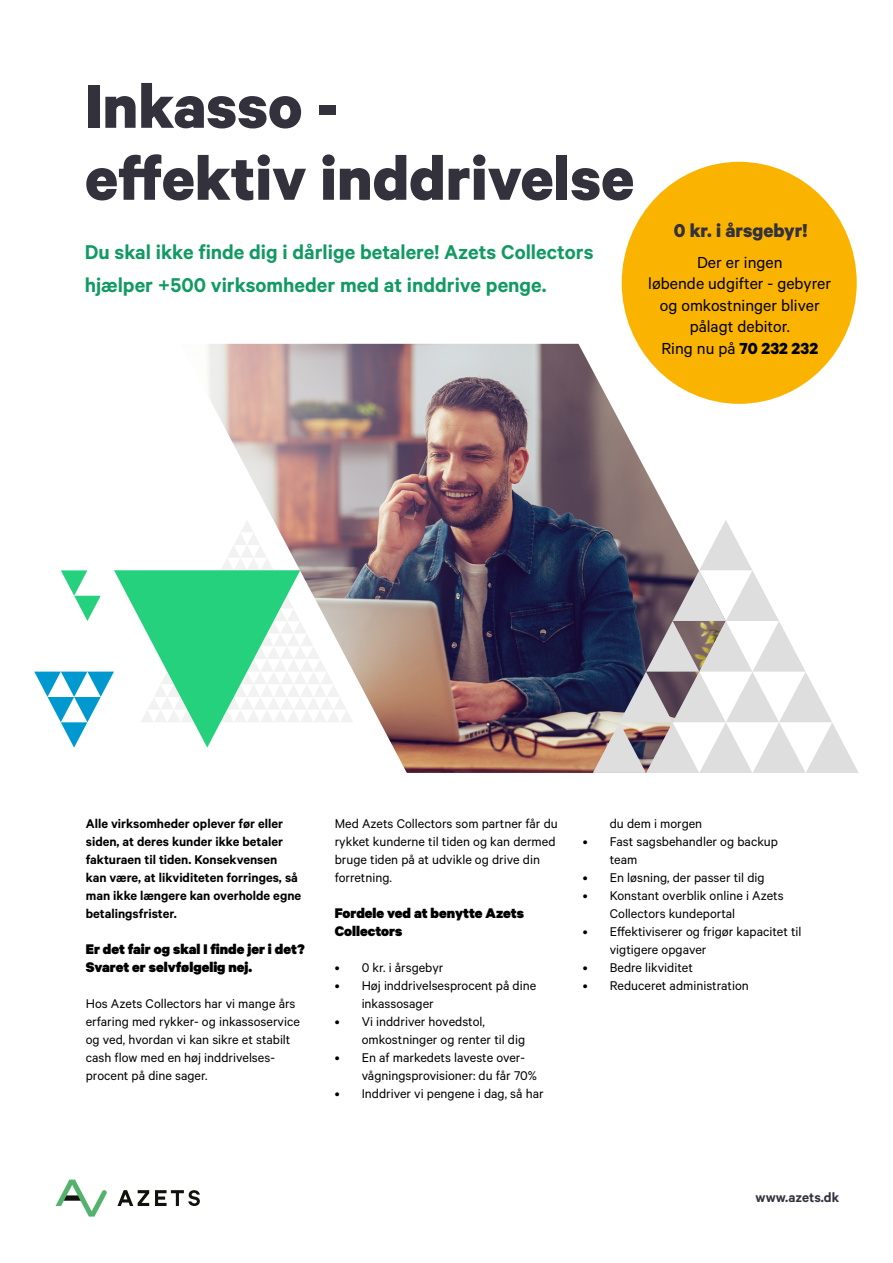
<style>
.page{position:relative;width:893px;height:1263px;background:#fff}
.page>*{position:absolute;margin:0;border:0;box-sizing:border-box;transform-origin:0 0}
.t1{font:700 69px/72px "Calibre";color:#33313c}
.t2{font:600 22.5px/33px "Calibre";color:#129a63}
.t3{font:700 21px "Calibre";color:#33313c}
.t4{font:18px/21.6px "Calibre";color:#000;text-align:center}
.t5{font:900 15.75px/18px "Calibre";color:#000}
.t6{font:600 15px "Calibre";color:#33313c}
.t7{font:14.25px/18px "Calibre";color:#000}
.t8{font:600 14.25px/18px "Calibre";color:#000}
.s1{font-weight:700}
</style>
<div class="page">
<img style="left:208px;top:344px;width:513px;height:429px">
<svg style="left:34px;top:520px;width:319px;height:228px"></svg>
<svg style="left:593px;top:520px;width:266px;height:253px"></svg>
<div style="left:622px;top:162px;width:235px;height:242px;background:#fab400;border-radius:50%"></div>
<svg style="left:56px;top:1179px;width:51px;height:37px"></svg>
<svg style="left:117px;top:1190px;width:32px;height:16px"></svg>
<svg style="left:155px;top:1190px;width:45px;height:16px"></svg>
<h1 class="t1" style="left:85px;top:68px;width:551px">Inkasso -<br>effektiv inddrivelse</h1>
<h2 class="t2" style="left:85px;top:235px;width:510px">Du skal ikke finde dig i dårlige betalere! Azets Collectors hjælper +500 virksomheder med at inddrive penge.</h2>
<h3 class="t3" style="left:674px;top:217px;width:135px">0 kr. i årsgebyr!</h3>
<p class="t4" style="left:648px;top:251px;width:184px">Der er ingen<br>løbende udgifter - gebyrer og omkostninger bliver pålagt debitor.<br>Ring nu på <span class="s1">70 232 232</span></p>
<p class="t8" style="left:86px;top:814px;width:217px">Alle virksomheder oplever før eller siden, at deres kunder ikke betaler fakturaen til tiden. Konsekvensen kan være, at likviditeten forringes, så man ikke længere kan overholde egne betalingsfrister.</p>
<p class="t5" style="left:86px;top:940px;width:221px">Er det fair og skal I finde jer i det?<br>Svaret er selvfølgelig nej.</p>
<p class="t7" style="left:86px;top:994px;width:216px">Hos Azets Collectors har vi mange års erfaring med rykker- og inkassoservice og ved, hvordan vi kan sikre et stabilt cash flow med en høj inddrivelses&shy;procent på dine sager.</p>
<p class="t7" style="left:335px;top:814px;width:225px">Med Azets Collectors som partner får du rykket kunderne til tiden og kan dermed bruge tiden på at udvikle og drive din forretning.</p>
<p class="t5" style="left:335px;top:904px;width:191px">Fordele ved at benytte Azets<br>Collectors</p>
<p class="t7" style="left:335px;top:958px;width:110px">• 0 kr. i årsgebyr</p>
<p class="t7" style="left:362px;top:976px;width:176px;text-indent:-27px">• Høj inddrivelsesprocent på dine inkassosager</p>
<p class="t7" style="left:362px;top:1012px;width:165px;text-indent:-27px">• Vi inddriver hovedstol, omkostninger og renter til dig</p>
<p class="t7" style="left:362px;top:1048px;width:177px;text-indent:-27px">• En af markedets laveste over&shy;vågningsprovisioner: du får 70%</p>
<p class="t7" style="left:335px;top:1084px;width:211px">• Inddriver vi pengene i dag, så har</p>
<p class="t7" style="left:610px;top:814px;width:94px">du dem i morgen</p>
<p class="t7" style="left:610px;top:832px;width:170px;text-indent:-27px">• Fast sagsbehandler og backup team</p>
<p class="t7" style="left:583px;top:868px;width:183px">• En løsning, der passer til dig</p>
<p class="t7" style="left:610px;top:886px;width:175px;text-indent:-27px">• Konstant overblik online i Azets<br>Collectors kundeportal</p>
<p class="t7" style="left:610px;top:922px;width:193px;text-indent:-27px">• Effektiviserer og frigør kapacitet til vigtigere opgaver</p>
<p class="t7" style="left:583px;top:958px;width:112px">• Bedre likviditet</p>
<p class="t7" style="left:583px;top:976px;width:168px">• Reduceret administration</p>
<p class="t6" style="left:756px;top:1188px;width:85px">www.azets.dk</p>
</div>
